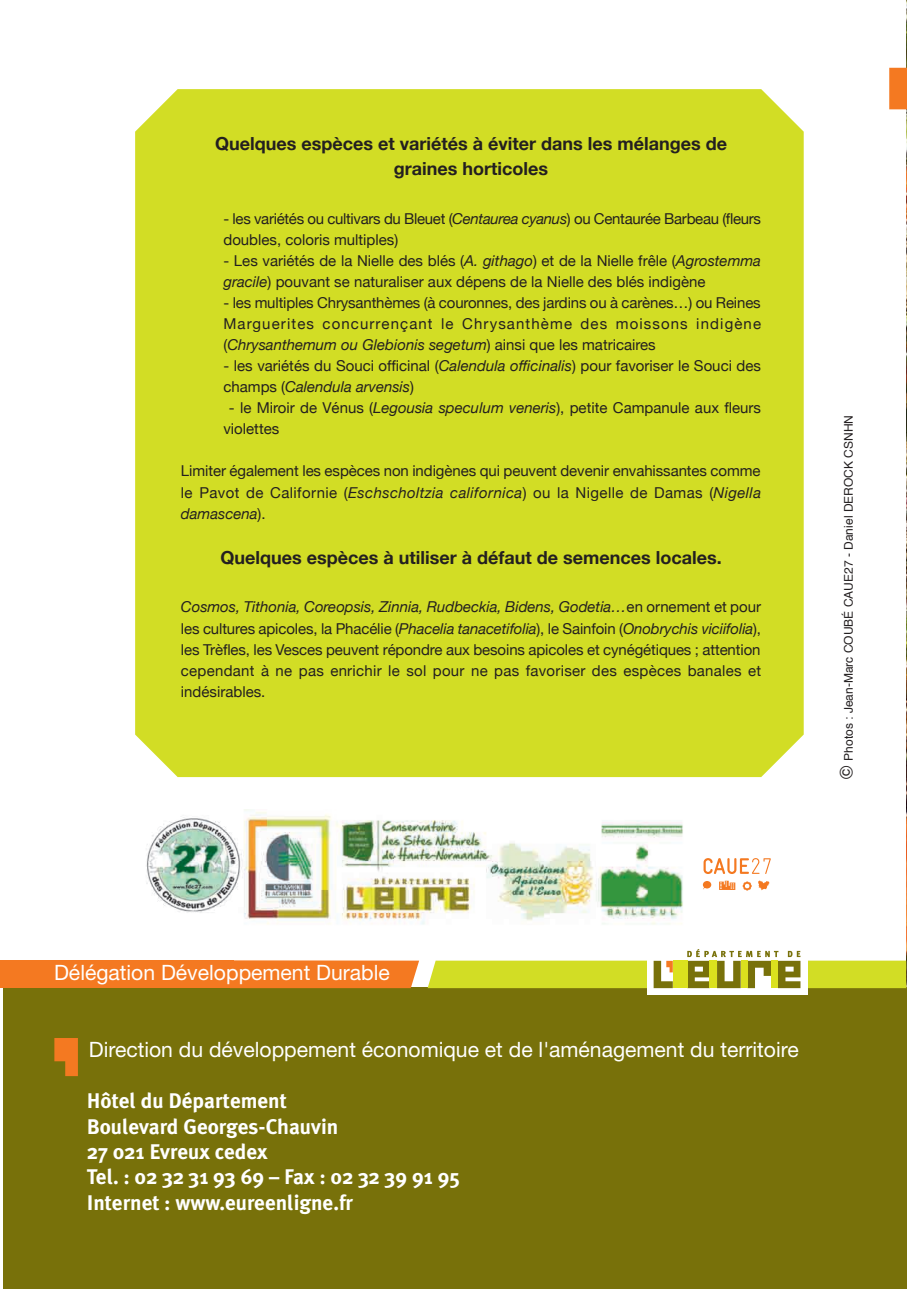
<style>
.page{position:relative;width:907px;height:1289px;background:#fff}
.page>*{position:absolute;margin:0;border:0;box-sizing:border-box;transform-origin:0 0}
.t1{font:700 21.15px/25.3px "Meta Plus";color:#fff}
.t2{font:21.15px "Helvetica Neue";color:#fff}
.t3{font:700 18px/25.8px "Helvetica Neue";color:#231f20;text-align:center}
.t4{font:15px/21px "Helvetica Neue";color:#231f20}
.t5{font:15px/21px "Helvetica Neue";letter-spacing:-.02em;color:#231f20}
.t6{font:12px "Helvetica";color:#231f20}
.s1{font-style:italic}
.s2{font-size:18px}
</style>
<div class="page">
<img style="left:906px;top:1px;width:1px;height:1287px">
<svg style="left:889px;top:68px;width:18px;height:41px"></svg>
<div style="left:135px;top:89px;width:669px;height:688px;background:#d2dd25"></div>
<div style="left:3px;top:987px;width:903px;height:301px;background:#78710a"></div>
<svg style="left:54px;top:1038px;width:24px;height:38px"></svg>
<div style="left:647px;top:944px;width:160px;height:51px;background:#fff"></div>
<svg style="left:428px;top:949px;width:478px;height:39px"></svg>
<div style="left:710px;top:960px;width:7px;height:28px;background:#dbe11e"></div>
<div style="left:771px;top:960px;width:7px;height:28px;background:#dbe11e"></div>
<div style="left:673px;top:960px;width:14px;height:28px;background:#dbe11e"></div>
<div style="left:741px;top:960px;width:6px;height:28px;background:#dbe11e"></div>
<div style="left:234px;top:960px;width:185px;height:28px;background:#f47921"></div>
<div style="left:1px;top:960px;width:233px;height:28px;background:#f47921"></div>
<img style="left:146px;top:809px;width:537px;height:116px">
<svg style="left:743px;top:881px;width:9px;height:9px"></svg>
<svg style="left:719px;top:880px;width:16px;height:10px"></svg>
<div style="left:703px;top:881px;width:8px;height:7px;background:#f47921;border-radius:50%"></div>
<svg style="left:758px;top:880px;width:11px;height:10px"></svg>
<svg style="left:703px;top:858px;width:68px;height:16px"></svg>
<p class="t3" style="left:215px;top:130px;width:513px">Quelques espèces et variétés à éviter dans les mélanges de graines horticoles</p>
<p class="t5" style="left:223px;top:208px;width:539px">- les variétés ou cultivars du Bleuet (<span class="s1">Centaurea cyanus</span>) ou Centaurée Barbeau (fleurs doubles, coloris multiples)</p>
<p class="t4" style="left:223px;top:250px;width:539px">- Les variétés de la Nielle des blés (<span class="s1">A. githago</span>) et de la Nielle frêle (<span class="s1">Agrostemma gracile</span>) pouvant se naturaliser aux dépens de la Nielle des blés indigène</p>
<p class="t4" style="left:223px;top:292px;width:539px;text-align:justify">- les multiples Chrysanthèmes (à couronnes, des jardins ou à carènes…) ou Reines Marguerites concurrençant le Chrysanthème des moissons indigène (<span class="s1">Chrysanthemum ou Glebionis segetum</span>) ainsi que les matricaires</p>
<p class="t4" style="left:223px;top:355px;width:539px">- les variétés du Souci officinal (<span class="s1">Calendula officinalis</span>) pour favoriser le Souci des champs (<span class="s1">Calendula arvensis</span>)</p>
<p class="t4" style="left:223px;top:397px;width:539px;text-indent:5px">- le Miroir de Vénus (<span class="s1">Legousia speculum veneris</span>), petite Campanule aux fleurs violettes</p>
<p class="t4" style="left:181px;top:460px;width:582px;text-align:justify">Limiter également les espèces non indigènes qui peuvent devenir envahissantes comme le Pavot de Californie (<span class="s1">Eschscholtzia californica</span>) ou la Nigelle de Damas (<span class="s1">Nigella damascena</span>).</p>
<p class="t3" style="left:220px;top:544px;width:503px">Quelques espèces à utiliser à défaut de semences locales.</p>
<p class="t4" style="left:181px;top:596px;width:582px;text-align:justify"><span class="s1">Cosmos, Tithonia, Coreopsis, Zinnia, Rudbeckia, Bidens, Godetia…</span>en ornement et pour les cultures apicoles, la Phacélie (<span class="s1">Phacelia tanacetifolia</span>), le Sainfoin (<span class="s1">Onobrychis viciifolia</span>), les Trèfles, les Vesces peuvent répondre aux besoins apicoles et cynégétiques ; attention cependant à ne pas enrichir le sol pour ne pas favoriser des espèces banales et indésirables.</p>
<p class="t6" style="left:844px;top:779px;width:365px;rotate:-90deg"><span class="s2">©</span> Photos : Jean-Marc COUBÉ CAUE27 - Daniel DEROCK CSNHN</p>
<h1 class="t2" style="left:54px;top:965px;width:337px">Délégation Développement Durable</h1>
<h1 class="t2" style="left:89px;top:1042px;width:711px">Direction du développement économique et de l'aménagement du territoire</h1>
<h1 class="t1" style="left:87px;top:1088px;width:375px">Hôtel du Département<br>Boulevard Georges-Chauvin<br>27 021 Evreux cedex<br>Tel. : 02 32 31 93 69 – Fax : 02 32 39 91 95<br>Internet : www.eureenligne.fr</h1>
</div>
